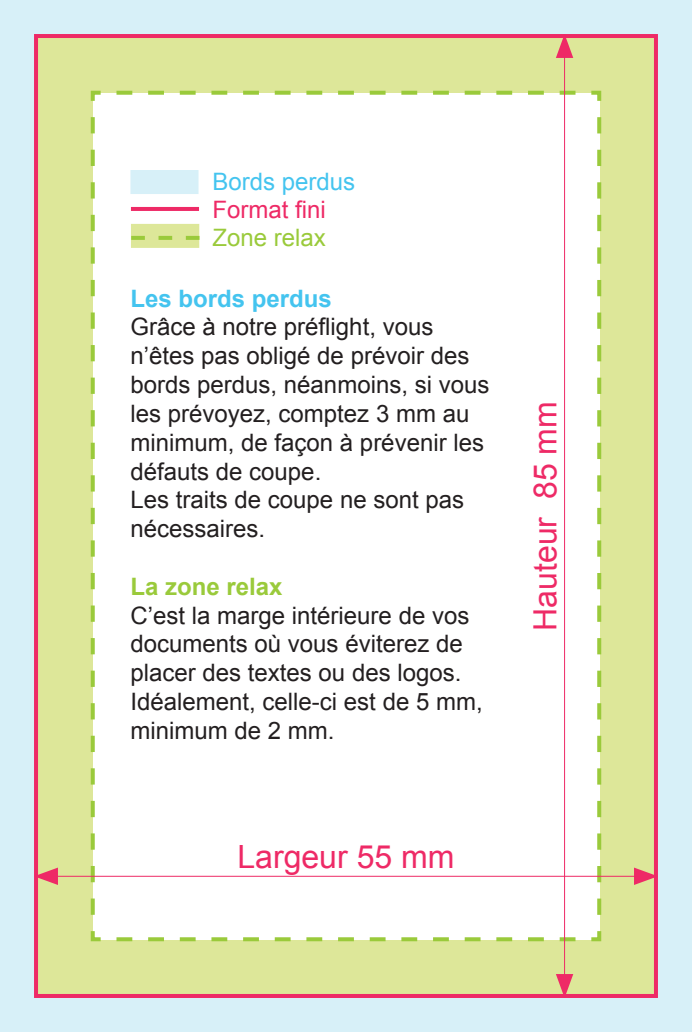
<style>
.page{position:relative;width:692px;height:1032px;background:#d7f0f8}
.page>*{position:absolute;margin:0;border:0;box-sizing:border-box;transform-origin:0 0}
.t1{font:32px "Arial";color:#ee2a66}
.t2{font:24px/28.8px "Arial";color:#231f20}
.t3{font:700 24px "Arial";color:#44c4ef}
.t4{font:24px "Arial";color:#44c4ef}
.t5{font:700 24px "Arial";color:#9aca3b}
.t6{font:24px "Arial";color:#ee2a66}
.t7{font:24px "Arial";color:#9aca3b}
</style>
<div class="page">
<div style="left:34px;top:34px;width:624px;height:964px;background:#dde799;border:4px solid #ee2a66"></div>
<div style="left:90px;top:89px;width:512px;height:854px;background:#fff"></div>
<div style="left:130px;top:170px;width:68px;height:24px;background:#d7f0f8"></div>
<hr style="left:131px;top:207px;width:68px;height:4px;background:#ee2a66">
<div style="left:131px;top:224px;width:68px;height:24px;background:#dde799"></div>
<svg style="left:131px;top:236px;width:68px;height:4px"></svg>
<hr style="left:51px;top:875px;width:589px;height:2px;background:#ee2a66">
<svg style="left:34px;top:867px;width:24px;height:18px"></svg>
<svg style="left:634px;top:867px;width:24px;height:18px"></svg>
<hr style="left:564px;top:51px;width:1px;height:929px;background:#ee2a66">
<svg style="left:556px;top:974px;width:17px;height:24px"></svg>
<svg style="left:556px;top:34px;width:17px;height:24px"></svg>
<p class="t4" style="left:212px;top:166px;width:144px">Bords perdus</p>
<p class="t6" style="left:212px;top:194px;width:115px">Format fini</p>
<p class="t7" style="left:212px;top:222px;width:115px">Zone relax</p>
<p class="t3" style="left:130px;top:282px;width:203px">Les bords perdus</p>
<p class="t2" style="left:130px;top:313px;width:360px">Grâce à notre préflight, vous n’êtes pas obligé de prévoir des bords perdus, néanmoins, si vous les prévoyez, comptez 3 mm au minimum, de façon à prévenir les défauts de coupe.<br>Les traits de coupe ne sont pas nécessaires.</p>
<p class="t5" style="left:130px;top:570px;width:154px">La zone relax</p>
<p class="t2" style="left:130px;top:601px;width:354px">C’est la marge intérieure de vos documents où vous éviterez de placer des textes ou des logos.<br>Idéalement, celle-ci est de 5 mm, minimum de 2 mm.</p>
<h1 class="t1" style="left:237px;top:836px;width:218px">Largeur 55 mm</h1>
<h1 class="t1" style="left:524px;top:631px;width:231px;rotate:-90deg">Hauteur 85 mm</h1>
</div>
